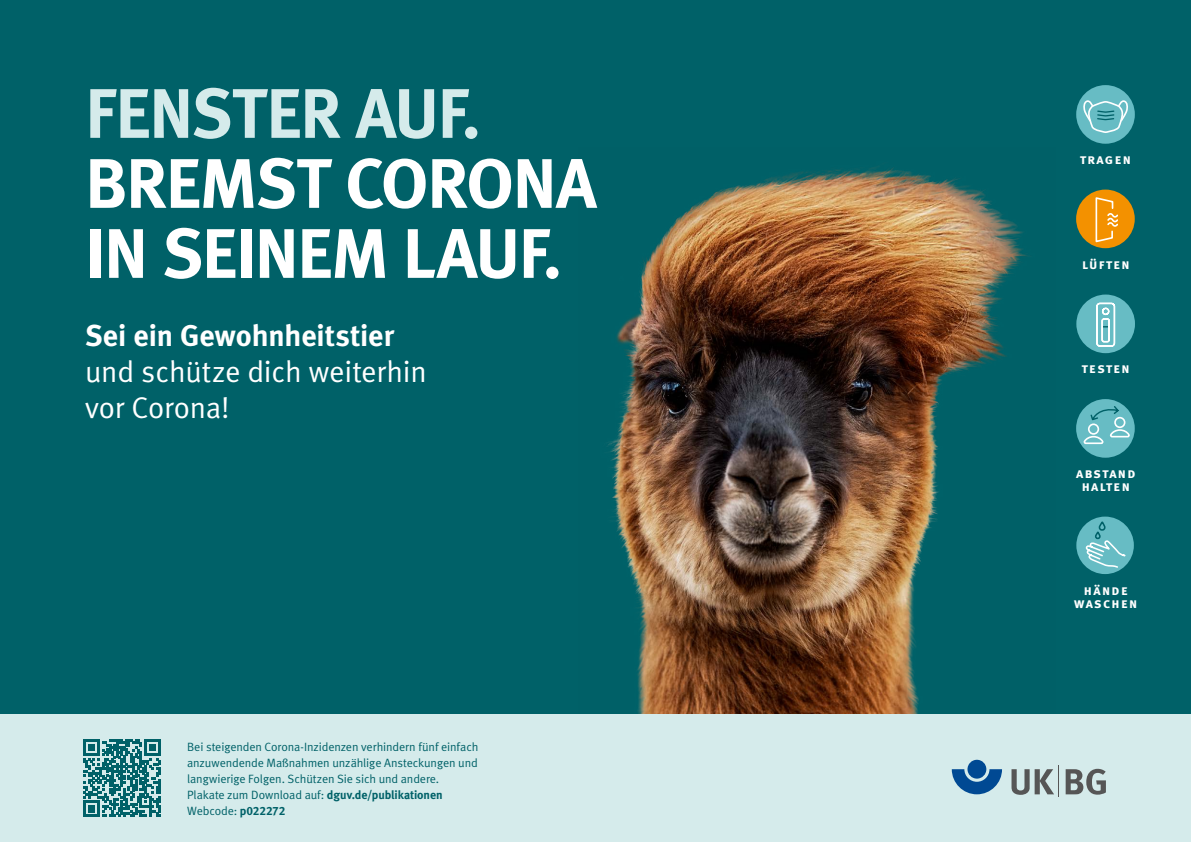
<style>
.page{position:relative;width:1191px;height:842px;background:#006168}
.page>*{position:absolute;margin:0;border:0;box-sizing:border-box;transform-origin:0 0}
.H1_Head{font:700 70px/70px "DGUV Meta";letter-spacing:-.015em;color:#fff}
.H2_Subhead{font:30px/36px "DGUV Meta";letter-spacing:-.005em;color:#fff}
.t1{font:700 14px/13px "DGUV Meta";letter-spacing:.095em;color:#fff;text-align:center}
.P_Text_türkis{font:12px/16px "DGUV Meta";letter-spacing:-.01em;color:#006168;text-align:justify}
.s1{color:#d5ebeb}
.s2{font-weight:700}
</style>
<div class="page">
<img style="left:607px;top:166px;width:421px;height:548px">
<div style="left:0;top:714px;width:1191px;height:128px;background:#d5ebeb"></div>
<svg style="left:83px;top:739px;width:78px;height:78px"></svg>
<svg style="left:951px;top:769px;width:51px;height:25px"></svg>
<div style="left:967px;top:760px;width:19px;height:19px;background:#004993;border-radius:50%"></div>
<svg style="left:1011px;top:769px;width:43px;height:26px"></svg>
<svg style="left:1065px;top:769px;width:41px;height:26px"></svg>
<hr style="left:1058px;top:766px;width:1px;height:31px;background:#565656">
<div style="left:1076px;top:85px;width:58px;height:59px;background:#67bcc4;border-radius:50%"></div>
<svg style="left:1081px;top:100px;width:48px;height:34px"></svg>
<div style="left:1076px;top:190px;width:58px;height:58px;background:#f39100;border-radius:50%"></div>
<svg style="left:1095px;top:197px;width:23px;height:46px"></svg>
<div style="left:1076px;top:295px;width:59px;height:58px;background:#67bcc4;border-radius:50%"></div>
<svg style="left:1096px;top:302px;width:19px;height:45px"></svg>
<div style="left:1076px;top:517px;width:57px;height:57px;background:#67bcc4;border-radius:50%"></div>
<svg style="left:1084px;top:520px;width:42px;height:49px"></svg>
<div style="left:1076px;top:399px;width:58px;height:59px;background:#67bcc4;border-radius:50%"></div>
<svg style="left:1083px;top:405px;width:48px;height:40px"></svg>
<h1 class="H1_Head" style="left:85px;top:81px;width:513px"><span class="s1">FENSTER AUF.<br></span>BREMST CORONA<br>IN SEINEM LAUF.</h1>
<h2 class="H2_Subhead" style="left:85px;top:318px;width:343px"><span class="s2">Sei ein Gewohnheitstier </span>und schütze dich weiterhin vor Corona!</h2>
<p class="P_Text_türkis" style="left:187px;top:739px;width:293px">Bei steigenden Corona-Inzidenzen verhindern fünf einfach anzuwendende Maßnahmen unzählige Ansteckungen und langwierige Folgen. Schützen Sie sich und andere.</p>
<p class="P_Text_türkis" style="left:187px;top:787px;width:257px">Plakate zum Download auf: <span class="s2">dguv.de/publikationen<br></span>Webcode: <span class="s2">p022272</span></p>
<p class="t1" style="left:1080px;top:153px;width:52px">tragen</p>
<p class="t1" style="left:1082px;top:258px;width:49px">lüften</p>
<p class="t1" style="left:1082px;top:362px;width:49px">testen</p>
<p class="t1" style="left:1076px;top:467px;width:61px">abstand halten</p>
<p class="t1" style="left:1074px;top:584px;width:65px">hände waschen</p>
</div>
